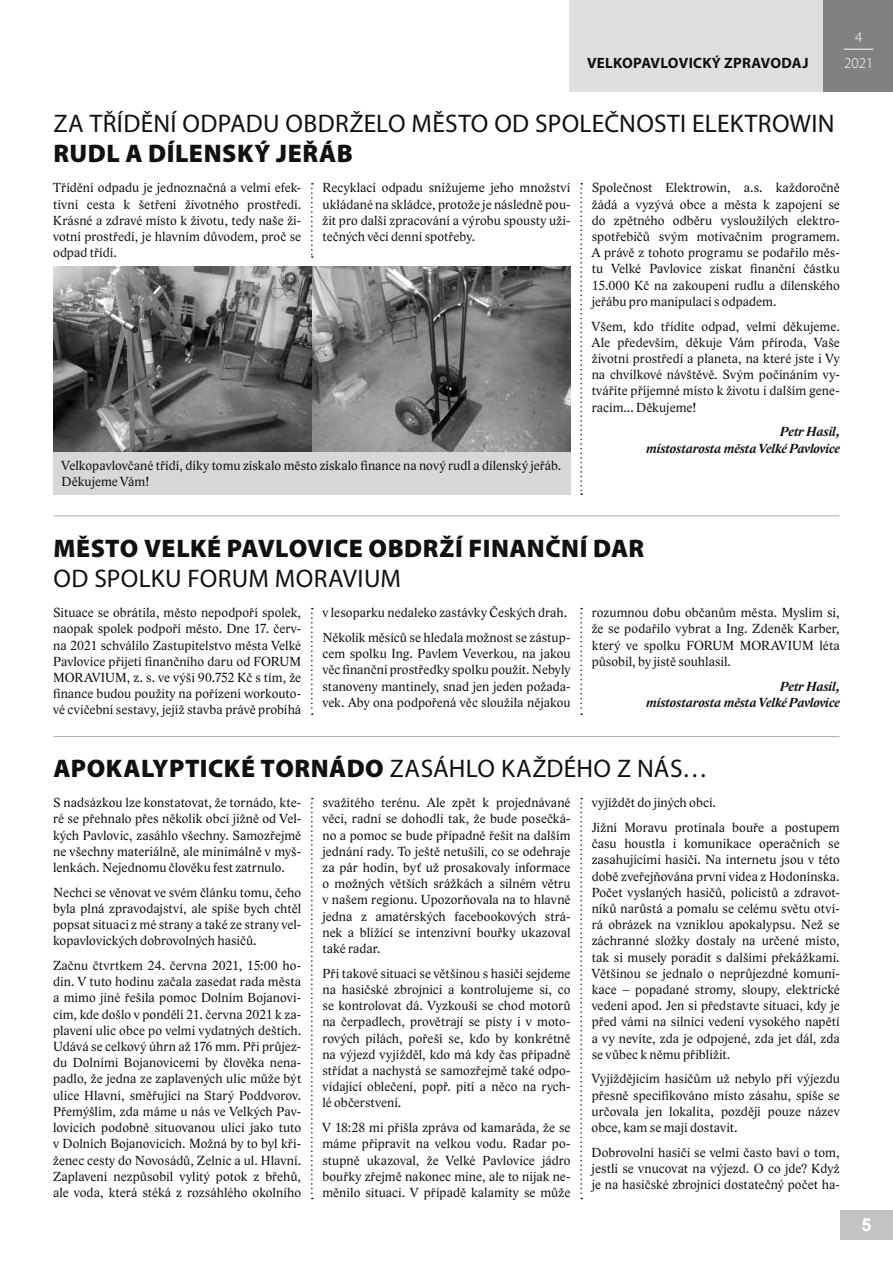
<style>
.page{position:relative;width:893px;height:1263px;background:#fff}
.page>*{position:absolute;margin:0;border:0;box-sizing:border-box;transform-origin:0 0}
.t1{font:900 25.5px "Myriad Pro";letter-spacing:.02em;color:#11110f}
.t2{font:25.5px "Myriad Pro";letter-spacing:.015em;color:#11110f}
.t3{font:700 18px "Arial";color:#fff}
.t4{font:700 15px "Myriad Pro";letter-spacing:.02em;color:#11110f}
.t5{font:300 15px/25.8px "Myriad Pro";color:#fff;text-align:center}
.t6{font:13.5px/16.2px "Lido ST";letter-spacing:.005em;color:#11110f;text-align:justify}
.t7{font:italic 700 13.5px/16.2px "Lido ST";letter-spacing:.005em;color:#11110f;text-align:right}
.s1{font-weight:400}
</style>
<div class="page">
<div style="left:569px;top:0;width:324px;height:91px;background:#dedfdf"></div>
<div style="left:840px;top:1210px;width:53px;height:29px;background:#c1c3c3"></div>
<div style="left:824px;top:0;width:69px;height:91px;background:#808281"></div>
<svg style="left:844px;top:49px;width:29px;height:1px"></svg>
<svg style="left:580px;top:183px;width:2px;height:312px"></svg>
<svg style="left:580px;top:608px;width:2px;height:107px"></svg>
<svg style="left:580px;top:798px;width:2px;height:401px"></svg>
<svg style="left:311px;top:183px;width:2px;height:75px"></svg>
<svg style="left:311px;top:608px;width:2px;height:107px"></svg>
<svg style="left:311px;top:798px;width:2px;height:401px"></svg>
<img style="left:53px;top:266px;width:258px;height:186px">
<img style="left:313px;top:266px;width:257px;height:186px">
<div style="left:53px;top:452px;width:517px;height:43px;background:#d6d7d7"></div>
<hr style="left:54px;top:515px;width:785px;height:1px;background:#adafaf">
<hr style="left:54px;top:736px;width:785px;height:1px;background:#adafaf">
<p class="t4" style="left:587px;top:53px;width:223px">VELKOPAVLOVICKÝ ZPRAVODAJ</p>
<p class="t5" style="left:844px;top:24px;width:31px">4<br>2021</p>
<h1 class="t2" style="left:53px;top:108px;width:783px">ZA TŘÍDĚNÍ ODPADU OBDRŽELO MĚSTO OD SPOLEČNOSTI ELEKTROWIN</h1>
<h1 class="t1" style="left:53px;top:139px;width:301px">RUDL A DÍLENSKÝ JEŘÁB</h1>
<p class="t6" style="left:53px;top:180px;width:250px">Třídění odpadu je jednoznačná a velmi efek&shy;tivní cesta k šetření životného prostředí.<br>Krásné a zdravé místo k životu, tedy naše ži&shy;votní prostředí, je hlavním důvodem, proč se odpad třídí.</p>
<p class="t6" style="left:322px;top:180px;width:250px">Recyklací odpadu snižujeme jeho množství ukládané na skládce, protože je následně pou&shy;žit pro další zpracování a výrobu spousty uži&shy;tečných věcí denní spotřeby.</p>
<p class="t6" style="left:62px;top:458px;width:501px">Velkopavlovčané třídí, díky tomu získalo město získalo finance na nový rudl a dílenský jeřáb.<br>Děkujeme Vám!</p>
<p class="t6" style="left:592px;top:180px;width:250px">Společnost Elektrowin, a.s. každoročně žádá a vyzývá obce a města k zapojení se do zpětného odběru vysloužilých elektro&shy;spotřebičů svým motivačním programem.<br>A právě z tohoto programu se podařilo měs&shy;tu Velké Pavlovice získat finanční částku 15.000 Kč na zakoupení rudlu a dílenského jeřábu pro manipulaci s odpadem.</p>
<p class="t6" style="left:592px;top:318px;width:250px">Všem, kdo třídíte odpad, velmi děkujeme.<br>Ale především, děkuje Vám příroda, Vaše životní prostředí a planeta, na které jste i Vy na chvilkové návštěvě. Svým počínáním vy&shy;tváříte příjemné místo k životu i dalším gene&shy;racím... Děkujeme!</p>
<p class="t7" style="left:646px;top:424px;width:195px">Petr Hasil,<br>místostarosta města Velké Pavlovice</p>
<h1 class="t1" style="left:53px;top:533px;width:590px">MĚSTO VELKÉ PAVLOVICE OBDRŽÍ FINANČNÍ DAR</h1>
<h1 class="t2" style="left:53px;top:562px;width:165px">OD SPOLKU FORUM</h1>
<h1 class="t2" style="left:275px;top:562px;width:17px">MORAVIUM</h1>
<p class="t6" style="left:53px;top:605px;width:250px">Situace se obrátila, město nepodpoří spolek, naopak spolek podpoří město. Dne 17. červ&shy;na 2021 schválilo Zastupitelstvo města Velké Pavlovice přijetí finančního daru od FORUM MORAVIUM, z. s. ve výši 90.752 Kč s tím, že finance budou použity na pořízení workouto&shy;vé cvičební sestavy, jejíž stavba právě probíhá</p>
<p class="t6" style="left:322px;top:600px;width:250px;line-height:24.8px">v lesoparku nedaleko zastávky Českých drah.<br>Několik měsíců se hledala možnost se zástup-</p>
<p class="t6" style="left:322px;top:646px;width:250px">cem spolku Ing. Pavlem Veverkou, na jakou věc finanční prostředky spolku použít. Nebyly stanoveny mantinely, snad jen jeden požada&shy;vek. Aby ona podpořená věc sloužila nějakou</p>
<p class="t6" style="left:592px;top:605px;width:250px">rozumnou dobu občanům města. Myslím si, že se podařilo vybrat a Ing. Zdeněk Karber, který ve spolku FORUM MORAVIUM léta působil, by jistě souhlasil.</p>
<p class="t7" style="left:646px;top:678px;width:195px">Petr Hasil,<br>místostarosta města Velké Pavlovice</p>
<h1 class="t1" style="left:53px;top:753px;width:655px">APOKALYPTICKÉ TORNÁDO <span class="s1">ZASÁHLO KAŽDÉHO Z NÁS…</span></h1>
<p class="t6" style="left:53px;top:795px;width:250px">S nadsázkou lze konstatovat, že tornádo, kte&shy;ré se přehnalo přes několik obcí jižně od Vel&shy;kých Pavlovic, zasáhlo všechny. Samozřejmě ne všechny materiálně, ale minimálně v myš&shy;lenkách. Nejednomu člověku fest zatrnulo.</p>
<p class="t6" style="left:53px;top:884px;width:250px">Nechci se věnovat ve svém článku tomu, čeho byla plná zpravodajství, ale spíše bych chtěl popsat situaci z mé strany a také ze strany vel&shy;kopavlovických dobrovolných hasičů.</p>
<p class="t6" style="left:53px;top:957px;width:250px">Začnu čtvrtkem 24. června 2021, 15:00 ho&shy;din. V tuto hodinu začala zasedat rada města a mimo jiné řešila pomoc Dolním Bojanovi&shy;cím, kde došlo v pondělí 21. června 2021 k za&shy;plavení ulic obce po velmi vydatných deštích.<br>Udává se celkový úhrn až 176 mm. Při průjez&shy;du Dolními Bojanovicemi by člověka nena&shy;padlo, že jedna ze zaplavených ulic může být ulice Hlavní, směřující na Starý Poddvorov.<br>Přemýšlím, zda máme u nás ve Velkých Pav&shy;lovicích podobně situovanou ulici jako tuto v Dolních Bojanovicích. Možná by to byl kří&shy;ženec cesty do Novosádů, Zelnic a ul. Hlavní.<br>Zaplavení nezpůsobil vylitý potok z břehů, ale voda, která stéká z rozsáhlého okolního</p>
<p class="t6" style="left:322px;top:795px;width:250px">svažitého terénu. Ale zpět k projednávané věci, radní se dohodli tak, že bude posečká&shy;no a pomoc se bude případně řešit na dalším jednání rady. To ještě netušili, co se odehraje za pár hodin, byť už prosakovaly informace o možných větších srážkách a silném větru v našem regionu. Upozorňovala na to hlavně jedna z amatérských facebookových strá&shy;nek a blížící se intenzivní bouřky ukazoval také radar.</p>
<p class="t6" style="left:322px;top:965px;width:250px">Při takové situaci se většinou s hasiči sejdeme na hasičské zbrojnici a kontrolujeme si, co se kontrolovat dá. Vyzkouší se chod motorů na čerpadlech, provětrají se písty i v moto&shy;rových pilách, pořeší se, kdo by konkrétně na výjezd vyjížděl, kdo má kdy čas případně střídat a nachystá se samozřejmě také odpo&shy;vídající oblečení, popř. pití a něco na rych&shy;lé občerstvení.</p>
<p class="t6" style="left:322px;top:1119px;width:250px">V 18:28 mi přišla zpráva od kamaráda, že se máme připravit na velkou vodu. Radar po&shy;stupně ukazoval, že Velké Pavlovice jádro bouřky zřejmě nakonec mine, ale to nijak ne&shy;měnilo situaci. V případě kalamity se může</p>
<p class="t6" style="left:592px;top:790px;width:250px;line-height:24.8px">vyjíždět do jiných obcí.<br>Jižní Moravu protínala bouře a postupem</p>
<p class="t6" style="left:592px;top:836px;width:250px">času houstla i komunikace operačních se zasahujícími hasiči. Na internetu jsou v této době zveřejňována první videa z Hodonínska.<br>Počet vyslaných hasičů, policistů a zdravot&shy;níků narůstá a pomalu se celému světu otví&shy;rá obrázek na vzniklou apokalypsu. Než se záchranné složky dostaly na určené místo, tak si musely poradit s dalšími překážkami.<br>Většinou se jednalo o neprůjezdné komuni&shy;kace – popadané stromy, sloupy, elektrické vedení apod. Jen si představte situaci, kdy je před vámi na silnici vedení vysokého napětí a vy nevíte, zda je odpojené, zda jet dál, zda se vůbec k němu přiblížit.</p>
<p class="t6" style="left:592px;top:1071px;width:250px">Vyjíždějícím hasičům už nebylo při výjezdu přesně specifikováno místo zásahu, spíše se určovala jen lokalita, později pouze název obce, kam se mají dostavit.</p>
<p class="t6" style="left:592px;top:1144px;width:250px">Dobrovolní hasiči se velmi často baví o tom, jestli se vnucovat na výjezd. O co jde? Když je na hasičské zbrojnici dostatečný počet ha-</p>
<h2 class="t3" style="left:861px;top:1212px;width:12px">5</h2>
</div>
